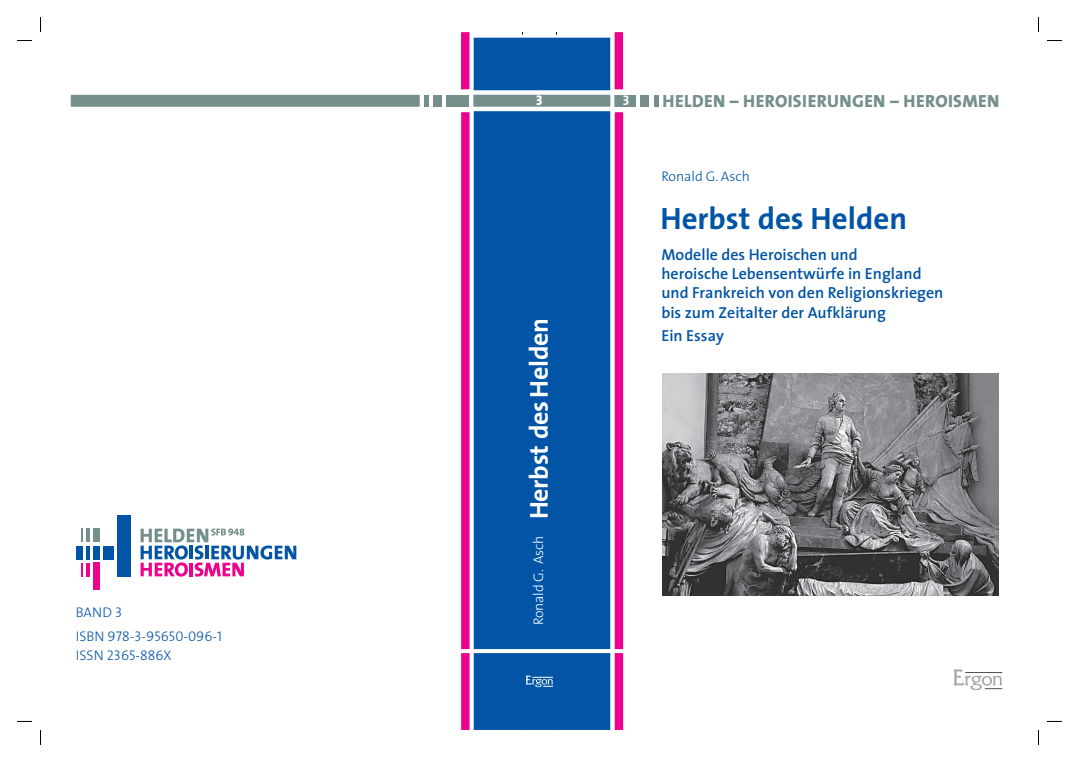
<style>
.page{position:relative;width:1079px;height:762px;background:#fff}
.page>*{position:absolute;margin:0;border:0;box-sizing:border-box;transform-origin:0 0}
.t1{font:700 31px "The Sans";color:#0154a6}
.t2{font:700 26px "The Sans";letter-spacing:-.01em;color:#fff}
.t3{font:800 17.6px "The Sans";letter-spacing:.02em;color:#758f8c}
.t4{font:600 16px/19.2px "The Sans";color:#0154a6}
.t5{font:14px/24px "The Sans Light Caps";color:#0154a6}
.t6{font:300 14px "The Sans";color:#0154a6}
.t7{font:300 14px "The Sans";letter-spacing:-.01em;color:#fff}
.t8{font:14px "The Sans Extra Bold Caps";color:#fff}
.t9{font:14px "The Sans Bold Caps";color:#fff}
</style>
<div class="page">
<div style="left:614px;top:95px;width:22px;height:12px;background:#758f8c"></div>
<div style="left:446px;top:95px;width:23px;height:12px;background:#758f8c"></div>
<hr style="left:86px;top:528px;width:4px;height:14px;background:#758f8c">
<svg style="left:81px;top:528px;width:2px;height:14px"></svg>
<div style="left:93px;top:528px;width:7px;height:14px;background:#758f8c"></div>
<hr style="left:86px;top:562px;width:4px;height:14px;background:#ed028c">
<svg style="left:81px;top:563px;width:2px;height:13px"></svg>
<div style="left:93px;top:562px;width:7px;height:27px;background:#ed028c"></div>
<hr style="left:86px;top:545px;width:4px;height:14px;background:#0154a6">
<div style="left:76px;top:545px;width:7px;height:14px;background:#0154a6"></div>
<div style="left:93px;top:545px;width:7px;height:14px;background:#0154a6"></div>
<div style="left:103px;top:545px;width:10px;height:14px;background:#0154a6"></div>
<div style="left:117px;top:515px;width:13px;height:61px;background:#0154a6"></div>
<svg style="left:141px;top:528px;width:155px;height:48px"></svg>
<img style="left:663px;top:373px;width:335px;height:222px">
<svg style="left:954px;top:669px;width:48px;height:21px"></svg>
<hr style="left:965px;top:672px;width:37px;height:1px;background:#535355">
<svg style="left:461px;top:32px;width:163px;height:697px;background:#2e5aa9"></svg>
<div style="left:640px;top:95px;width:9px;height:12px;background:#758f8c"></div>
<hr style="left:654px;top:95px;width:4px;height:12px;background:#758f8c">
<div style="left:433px;top:95px;width:8px;height:12px;background:#758f8c"></div>
<div style="left:424px;top:95px;width:5px;height:12px;background:#758f8c"></div>
<svg style="left:461px;top:649px;width:163px;height:4px"></svg>
<svg style="left:70px;top:94px;width:350px;height:13px;background:#809895"></svg>
<svg style="left:17px;top:40px;width:15px;height:1px"></svg>
<svg style="left:1047px;top:40px;width:15px;height:1px"></svg>
<svg style="left:17px;top:720px;width:15px;height:2px"></svg>
<svg style="left:1047px;top:720px;width:15px;height:2px"></svg>
<svg style="left:40px;top:17px;width:1px;height:15px"></svg>
<svg style="left:40px;top:730px;width:1px;height:14px"></svg>
<svg style="left:1038px;top:17px;width:1px;height:15px"></svg>
<svg style="left:1038px;top:730px;width:1px;height:14px"></svg>
<p class="t5" style="left:76px;top:599px;width:147px">BAND 3<br>ISBN 978-3-95650-096-1</p>
<p class="t5" style="left:76px;top:642px;width:97px">ISSN 2365-886X</p>
<p class="t8" style="left:536px;top:89px;width:8px">3</p>
<p class="t9" style="left:623px;top:89px;width:8px">3</p>
<p class="t3" style="left:662px;top:86px;width:338px">HELDEN – HEROISIERUNGEN – HEROISMEN</p>
<h2 class="t2" style="left:517px;top:519px;width:203px;rotate:-90deg">Herbst desHelden</h2>
<p class="t7" style="left:527px;top:625px;width:91px;rotate:-90deg">Ronald G. Asch</p>
<p class="t6" style="left:661px;top:164px;width:90px">Ronald G. Asch</p>
<h1 class="t1" style="left:660px;top:192px;width:248px">Herbst des Helden</h1>
<p class="t4" style="left:661px;top:244px;width:283px">Modelle des Heroischen und<br>heroische Lebensentwürfe in England und Frankreich von den Religionskriegen bis zum Zeitalter der Aufklärung</p>
<p class="t4" style="left:661px;top:325px;width:64px">Ein Essay</p>
</div>
